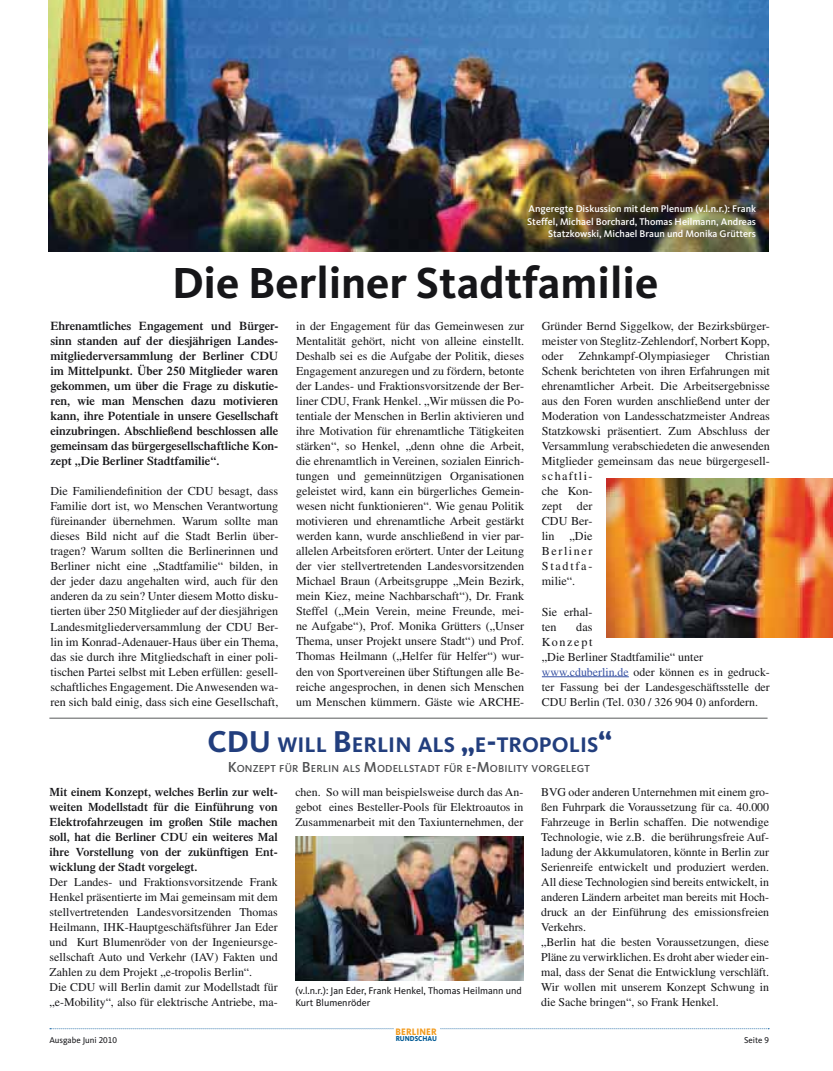
<style>
.page{position:relative;width:833px;height:1071px;background:#fff}
.page>*{position:absolute;margin:0;border:0;box-sizing:border-box;transform-origin:0 0}
.t1{font:700 45px "CDU Kievit";color:#161619}
.t2{font:700 21.88px "CDU Kievit";color:#223e7d}
.t3{font:12.12px/15px "Times LT Std";color:#161619;text-align:justify}
.t4{font:600 12.12px/15px "Times LT Std";color:#161619;text-align:justify}
.t5{font:11.88px/15px "Times LT Std";color:#161619;text-align:justify}
.t6{font:600 11.88px/15px "Times LT Std";color:#161619;text-align:justify}
.t7{font:500 10.5px "CDU Kievit";letter-spacing:.015em;color:#505153}
.t8{font:500 10px/12.5px "CDU Kievit";color:#fff;text-align:right}
.t9{font:10px/12.5px "CDU Kievit Tab";color:#161619}
.t10{font:800 9.75px "CDU Kievit";letter-spacing:.01em;color:#f29b1f;scale:.91 1}
.t11{font:8.75px "CDU Kievit Tab";color:#161619}
.t12{font:800 7.38px "CDU Kievit";color:#005a95;scale:.91 1}
.s1{color:#3953a4}
.s2{font-size:31.25px}
.s3{font-size:15px}
</style>
<div class="page">
<svg style="left:50px;top:1028px;width:719px;height:1px"></svg>
<div style="left:394px;top:1027px;width:46px;height:17px;background:#fff"></div>
<hr style="left:542px;top:676px;width:87px;height:1px;background:#3953a4">
<img style="left:48px;top:0;width:720px;height:251px">
<img style="left:606px;top:478px;width:227px;height:159px">
<img style="left:295px;top:836px;width:229px;height:144px">
<hr style="left:49px;top:717px;width:718px;height:1px;background:#58595b">
<p class="t8" style="left:527px;top:204px;width:230px">Angeregte Diskussion mit dem Plenum (v.l.n.r.): Frank<br>Steffel, Michael Borchard, Thomas Heilmann, Andreas<br>Statzkowski, Michael Braun und Monika Grütters</p>
<h1 class="t1" style="left:172px;top:266px;width:488px">Die Berliner Stadtfamilie</h1>
<p class="t4" style="left:50px;top:320px;width:229px">Ehrenamtliches Engagement und Bürger&shy;sinn standen auf der diesjährigen Landes&shy;mitgliederversammlung der Berliner CDU im Mittelpunkt. Über 250 Mitglieder waren gekommen, um über die Frage zu diskutie&shy;ren, wie man Menschen dazu motivieren kann, ihre Potentiale in unsere Gesellschaft einzubringen. Abschließend beschlossen alle gemeinsam das bürgergesellschaftliche Kon&shy;zept „Die Berliner Stadtfamilie“.</p>
<p class="t3" style="left:50px;top:485px;width:229px">Die Familiendefinition der CDU besagt, dass Familie dort ist, wo Menschen Verantwortung füreinander übernehmen. Warum sollte man dieses Bild nicht auf die Stadt Berlin über&shy;tragen? Warum sollten die Berlinerinnen und Berliner nicht eine „Stadtfamilie“ bilden, in der jeder dazu angehalten wird, auch für den anderen da zu sein? Unter diesem Motto disku&shy;tierten über 250 Mitglieder auf der diesjährigen Landesmitgliederversammlung der CDU Ber&shy;lin im Konrad-Adenauer-Haus über ein Thema, das sie durch ihre Mitgliedschaft in einer poli&shy;tischen Partei selbst mit Leben erfüllen: gesell&shy;schaftliches Engagement. Die Anwesenden wa&shy;ren sich bald einig, dass sich eine Gesellschaft,</p>
<p class="t3" style="left:296px;top:320px;width:230px">in der Engagement für das Gemeinwesen zur Mentalität gehört, nicht von alleine einstellt.<br>Deshalb sei es die Aufgabe der Politik, dieses Engagement anzuregen und zu fördern, betonte der Landes- und Fraktionsvorsitzende der Ber&shy;liner CDU, Frank Henkel. „Wir müssen die Po&shy;tentiale der Menschen in Berlin aktivieren und ihre Motivation für ehrenamtliche Tätigkeiten stärken“, so Henkel, „denn ohne die Arbeit, die ehrenamtlich in Vereinen, sozialen Einrich&shy;tungen und gemeinnützigen Organisationen geleistet wird, kann ein bürgerliches Gemein&shy;wesen nicht funktionieren“. Wie genau Politik motivieren und ehrenamtliche Arbeit gestärkt werden kann, wurde anschließend in vier par&shy;allelen Arbeitsforen erörtert. Unter der Leitung der vier stellvertretenden Landesvorsitzenden Michael Braun (Arbeitsgruppe „Mein Bezirk, mein Kiez, meine Nachbarschaft“), Dr. Frank Steffel („Mein Verein, meine Freunde, mei&shy;ne Aufgabe“), Prof. Monika Grütters („Unser Thema, unser Projekt unsere Stadt“) und Prof.<br>Thomas Heilmann („Helfer für Helfer“) wur&shy;den von Sportvereinen über Stiftungen alle Be&shy;reiche angesprochen, in denen sich Menschen um Menschen kümmern. Gäste wie ARCHE-</p>
<p class="t3" style="left:542px;top:320px;width:229px">Gründer Bernd Siggelkow, der Bezirksbürger&shy;meister von Steglitz-Zehlendorf, Norbert Kopp, oder</p>
<p class="t3" style="left:542px;top:350px;width:229px;text-align:left;text-indent:183px">Christian<br>Schenk berichteten von ihren Erfahrungen mit ehrenamtlicher Arbeit. Die Arbeitsergebnisse aus den Foren wurden anschließend unter der<br>Moderation von Landesschatzmeister Andreas<br>Statzkowski präsentiert. Zum Abschluss der<br>Versammlung verabschiedeten die anwesenden<br>Mitglieder gemeinsam das neue bürgergesell&shy;schaftli-<br>che Kon-<br>zept der<br>CDU Ber-<br>lin „Die<br>Berliner<br>Stadtfa-<br>milie“.</p>
<p class="t3" style="left:542px;top:605px;width:52px">Sie erhal&shy;ten</p>
<p class="t3" style="left:579px;top:350px;width:133px">Zehnkampf-Olympiasieger</p>
<p class="t3" style="left:542px;top:620px;width:163px;text-align:left;text-indent:34px">das<br>Konzept<br>„Die Berliner Stadtfamilie“ unter</p>
<p class="t5" style="left:542px;top:665px;width:229px"><span class="s1">www.cduberlin.de</span> oder können es in gedruck&shy;ter Fassung bei der Landesgeschäftsstelle der CDU Berlin (Tel. 030 / 326 904 0) anfordern.</p>
<h2 class="t2" style="left:207px;top:737px;width:406px"><span class="s2">CDU</span> WILL <span class="s2">B</span>ERLIN ALS <span class="s2">„</span>E<span class="s2">-</span>TROPOLIS<span class="s2">“</span></h2>
<p class="t7" style="left:228px;top:764px;width:364px"><span class="s3">K</span>ONZEPT FÜR <span class="s3">B</span>ERLIN ALS <span class="s3">M</span>ODELLSTADT FÜR E<span class="s3">-M</span>OBILITY VORGELEGT</p>
<p class="t6" style="left:50px;top:785px;width:229px">Mit einem Konzept, welches Berlin zur welt&shy;weiten Modellstadt für die Einführung von Elektrofahrzeugen im großen Stile machen soll, hat die Berliner CDU ein weiteres Mal ihre Vorstellung von der zukünftigen Ent&shy;wicklung der Stadt vorgelegt.</p>
<p class="t5" style="left:50px;top:875px;width:229px;text-align:left">Der Landes- und Fraktionsvorsitzende Frank Henkel präsentierte im Mai gemeinsam mit dem stellvertretenden Landesvorsitzenden Thomas Heilmann, IHK-Hauptgeschäftsführer Jan Eder und Kurt Blumenröder von der Ingenieursge&shy;sellschaft Auto und Verkehr (IAV) Fakten und Zahlen zu dem Projekt „e-tropolis Berlin“.<br>Die CDU will Berlin damit zur Modellstadt für „e-Mobility“, also für elektrische Antriebe, ma-</p>
<p class="t5" style="left:295px;top:785px;width:229px">chen. So will man beispielsweise durch das An&shy;gebot eines Besteller-Pools für Elektroautos in Zusammenarbeit mit den Taxiunternehmen, der</p>
<p class="t5" style="left:541px;top:785px;width:229px;text-align:left">BVG oder anderen Unternehmen mit einem gro&shy;ßen Fuhrpark die Voraussetzung für ca. 40.000<br>Fahrzeuge in Berlin schaffen. Die notwendige Technologie, wie z.B. die berührungsfreie Auf&shy;ladung der Akkumulatoren, könnte in Berlin zur Serienreife entwickelt und produziert werden.<br>All diese Technologien sind bereits entwickelt, in anderen Ländern arbeitet man bereits mit Hoch&shy;druck an der Einführung des emissionsfreien Verkehrs.<br>„Berlin hat die besten Voraussetzungen, diese Pläne zu verwirklichen. Es droht aber wieder ein&shy;mal, dass der Senat die Entwicklung verschläft.<br>Wir wollen mit unserem Konzept Schwung in die Sache bringen“, so Frank Henkel.</p>
<p class="t9" style="left:295px;top:984px;width:228px">(v.l.n.r.): Jan Eder, Frank Henkel, Thomas Heilmann und<br>Kurt Blumenröder</p>
<p class="t10" style="left:395px;top:1027px;width:47px">BERLINER</p>
<p class="t12" style="left:396px;top:1035px;width:47px">RUNDSCHAU</p>
<p class="t11" style="left:49px;top:1036px;width:69px">Ausgabe Juni 2010</p>
<p class="t11" style="left:744px;top:1036px;width:26px">Seite 9</p>
</div>
